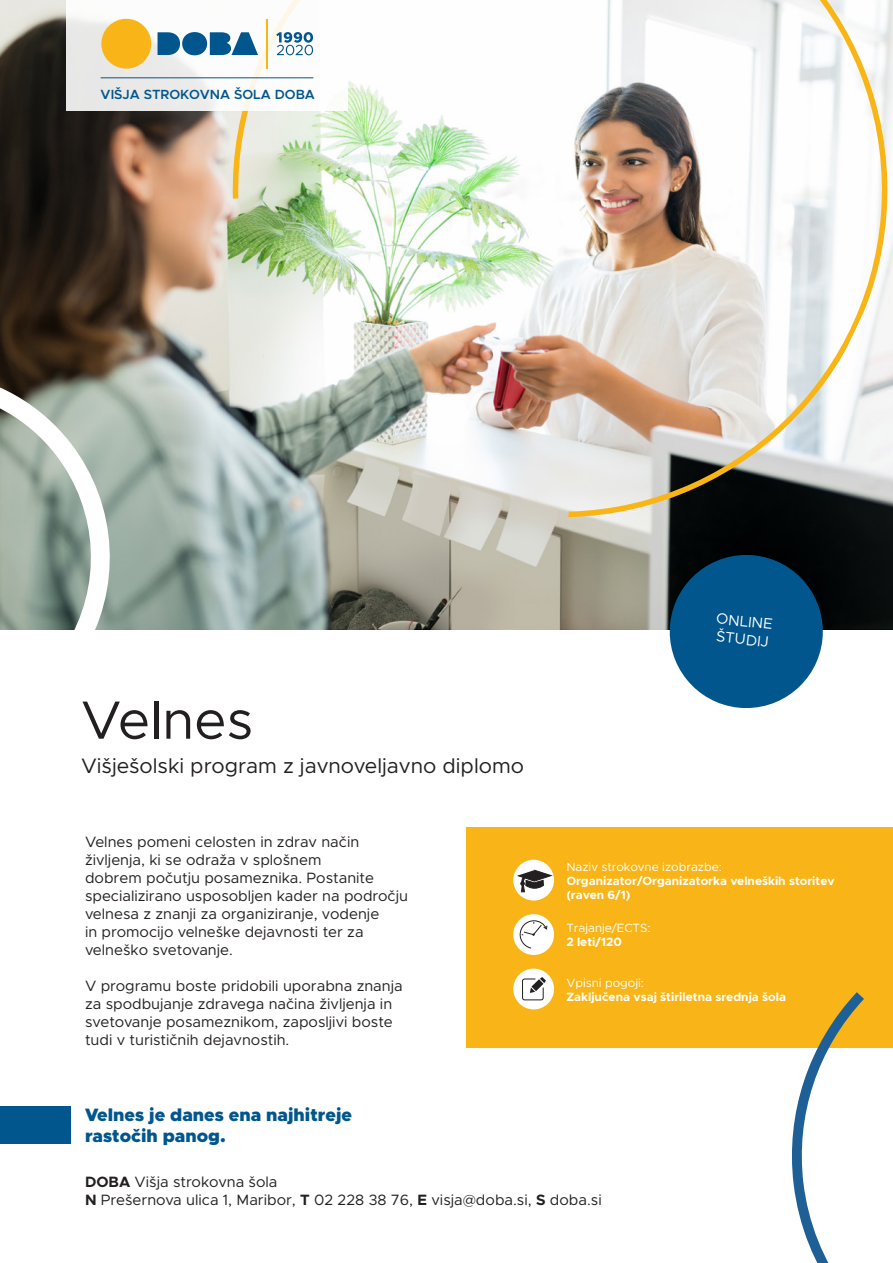
<style>
.page{position:relative;width:893px;height:1263px;background:#fff}
.page>*{position:absolute;margin:0;border:0;box-sizing:border-box;transform-origin:0 0}
.t1{font:54px "Metropolis";color:#231f20}
.t2{font:21px "Metropolis";color:#231f20}
.t3{font:900 18px "Metropolis";color:#01568d}
.t4{font:15px/18px "Metropolis";color:#231f20}
.t5{font:15px "Metropolis";color:#fff}
.Bullet{font:600 13.35px "Metropolis";color:#01568d}
.t6{font:700 12px/14.4px "Metropolis";color:#fff}
.t7{font:12px "Metropolis";color:#fff}
.s1{font-weight:700}
</style>
<div class="page">
<img style="left:0;top:0;width:893px;height:629px">
<img style="left:230px;top:0;width:659px;height:517px">
<svg style="left:0;top:371px;width:110px;height:259px"></svg>
<div style="left:467px;top:827px;width:426px;height:221px;background:#f9b517"></div>
<div style="left:0;top:1106px;width:71px;height:38px;background:#01568d"></div>
<svg style="left:792px;top:992px;width:72px;height:271px"></svg>
<div style="left:513px;top:914px;width:41px;height:41px;background:#fff;border-radius:50%"></div>
<div style="left:513px;top:860px;width:41px;height:40px;background:#fff;border-radius:50%"></div>
<div style="left:513px;top:968px;width:41px;height:41px;background:#fff;border-radius:50%"></div>
<svg style="left:666px;top:551px;width:161px;height:157px;background:#216088"></svg>
<svg style="left:522px;top:977px;width:24px;height:24px"></svg>
<svg style="left:66px;top:0;width:282px;height:111px"></svg>
<div style="left:101px;top:19px;width:50px;height:50px;background:#f9b517;border-radius:50%"></div>
<svg style="left:158px;top:32px;width:22px;height:23px"></svg>
<div style="left:182px;top:32px;width:25px;height:23px;background:#01568d;border-radius:50%"></div>
<svg style="left:210px;top:32px;width:48px;height:23px"></svg>
<svg style="left:276px;top:32px;width:37px;height:23px"></svg>
<hr style="left:267px;top:19px;width:1px;height:50px;background:#f9b517">
<hr style="left:101px;top:78px;width:212px;height:1px;background:#01568d">
<svg style="left:519px;top:920px;width:29px;height:29px"></svg>
<svg style="left:518px;top:870px;width:33px;height:22px"></svg>
<p class="Bullet" style="left:101px;top:86px;width:216px">VIŠJA STROKOVNA ŠOLA DOBA</p>
<p class="t1" style="left:81px;top:686px;width:174px">Velnes</p>
<p class="t2" style="left:81px;top:753px;width:445px">Višješolski program z javnoveljavno diplomo</p>
<p class="t4" style="left:85px;top:833px;width:324px">Velnes pomeni celosten in zdrav način življenja, ki se odraža v splošnem<br>dobrem počutju posameznika. Postanite specializirano usposobljen kader na področju velnesa z znanji za organiziranje, vodenje<br>in promocijo velneške dejavnosti ter za velneško svetovanje.</p>
<p class="t4" style="left:85px;top:977px;width:319px">V programu boste pridobili uporabna znanja za spodbujanje zdravega načina življenja in svetovanje posameznikom, zaposljivi boste tudi v turističnih dejavnostih.</p>
<p class="t3" style="left:85px;top:1103px;width:269px">Velnes je danes ena najhitreje</p>
<p class="t3" style="left:85px;top:1125px;width:142px">rastočih panog.</p>
<p class="t5" style="left:717px;top:609px;width:58px;rotate:6deg">ONLINE</p>
<p class="t5" style="left:717px;top:627px;width:54px;rotate:6deg">ŠTUDIJ</p>
<h4 class="t7" style="left:566px;top:859px;width:157px">Naziv strokovne izobrazbe:</h4>
<h4 class="t6" style="left:566px;top:873px;width:270px">Organizator/Organizatorka velneških storitev (raven 6/1)</h4>
<h4 class="t7" style="left:566px;top:920px;width:86px">Trajanje/ECTS:</h4>
<h4 class="t6" style="left:566px;top:935px;width:57px">2 leti/120</h4>
<h4 class="t7" style="left:566px;top:975px;width:79px">Vpisni pogoji:</h4>
<h4 class="t6" style="left:566px;top:990px;width:221px">Zaključena vsaj štiriletna srednja šola</h4>
<p class="t4" style="left:85px;top:1172px;width:194px"><span class="s1">DOBA</span> Višja strokovna šola</p>
<p class="t4" style="left:85px;top:1190px;width:518px"><span class="s1">N</span> Prešernova ulica 1, Maribor, <span class="s1">T</span> 02 228 38 76, <span class="s1">E</span> visja@doba.si, <span class="s1">S</span> doba.si</p>
</div>
